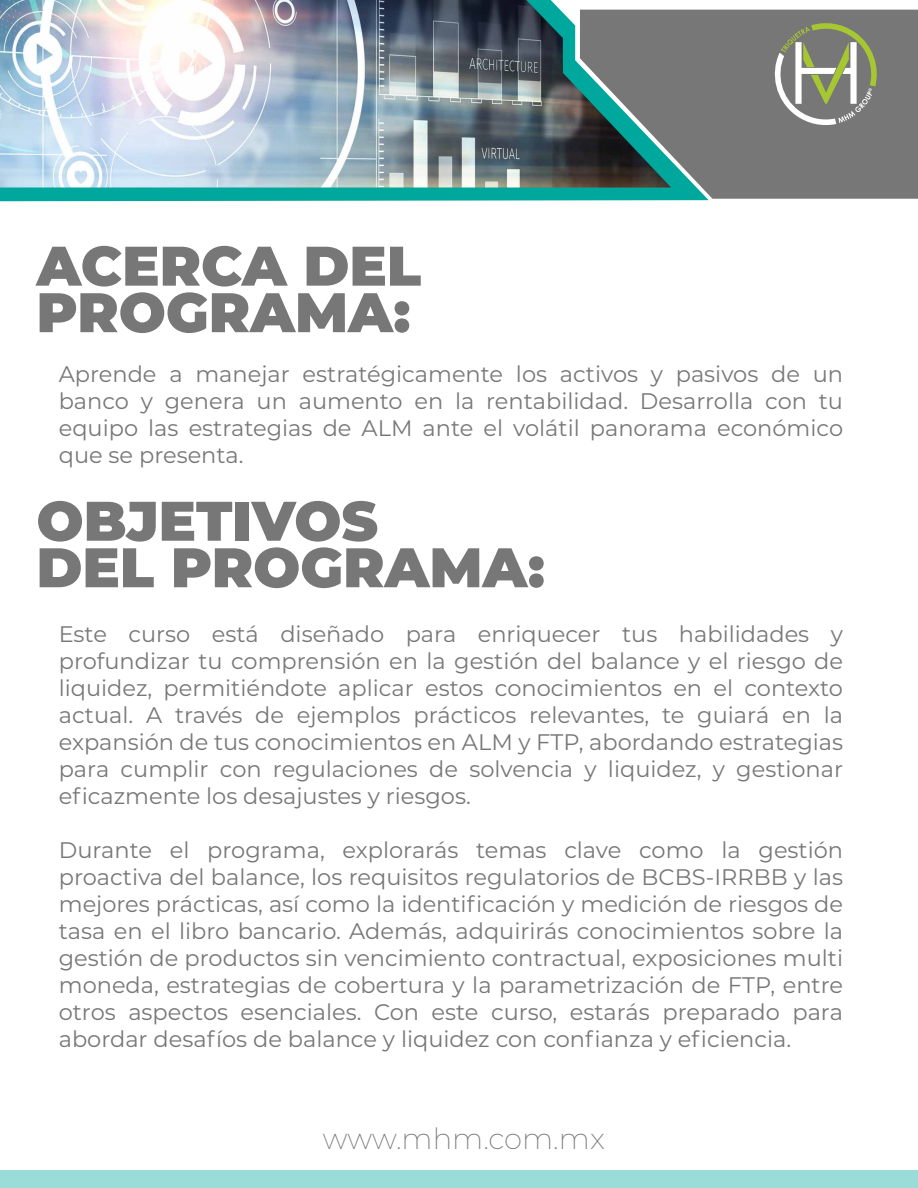
<style>
.page{position:relative;width:918px;height:1188px;background:#fff}
.page>*{position:absolute;margin:0;border:0;box-sizing:border-box;transform-origin:0 0}
.t1{font:900 55.65px/46.5px "Montserrat";color:#777778}
.t2{font:200 29.25px "Montserrat";color:#777778}
.t3{font:22.5px/27px "Montserrat";color:#777778;text-align:justify}
</style>
<div class="page">
<div style="left:709px;top:10px;width:209px;height:189px;background:#777778"></div>
<svg style="left:0;top:9px;width:709px;height:192px;background:#359691"></svg>
<img style="left:0;top:0;width:671px;height:188px">
<svg style="left:770px;top:21px;width:110px;height:106px;background:#8f9383"></svg>
<div style="left:0;top:1170px;width:918px;height:18px;background:#9adcd8"></div>
<h1 class="t1" style="left:36px;top:239px;width:386px">ACERCA DEL<br>PROGRAMA:</h1>
<p class="t3" style="left:59px;top:360px;width:786px">Aprende a manejar estratégicamente los activos y pasivos de un banco y genera un aumento en la rentabilidad. Desarrolla con tu equipo las estrategias de ALM ante el volátil panorama económico que se presenta.</p>
<h1 class="t1" style="left:36px;top:494px;width:510px">OBJETIVOS<br>DEL PROGRAMA:</h1>
<p class="t3" style="left:59px;top:619px;width:786px">Este curso está diseñado para enriquecer tus habilidades y profundizar tu comprensión en la gestión del balance y el riesgo de liquidez, permitiéndote aplicar estos conocimientos en el contexto actual. A través de ejemplos prácticos relevantes, te guiará en la expansión de tus conocimientos en ALM y FTP, abordando estrategias para cumplir con regulaciones de solvencia y liquidez, y gestionar eficazmente los desajustes y riesgos.</p>
<p class="t3" style="left:59px;top:835px;width:786px">Durante el programa, explorarás temas clave como la gestión proactiva del balance, los requisitos regulatorios de BCBS-IRRBB y las mejores prácticas, así como la identificación y medición de riesgos de tasa en el libro bancario. Además, adquirirás conocimientos sobre la gestión de productos sin vencimiento contractual, exposiciones multi moneda, estrategias de cobertura y la parametrización de FTP, entre otros aspectos esenciales. Con este curso, estarás preparado para abordar desafíos de balance y liquidez con confianza y eficiencia.</p>
<h2 class="t2" style="left:323px;top:1119px;width:284px">www.mhm.com.mx</h2>
</div>
